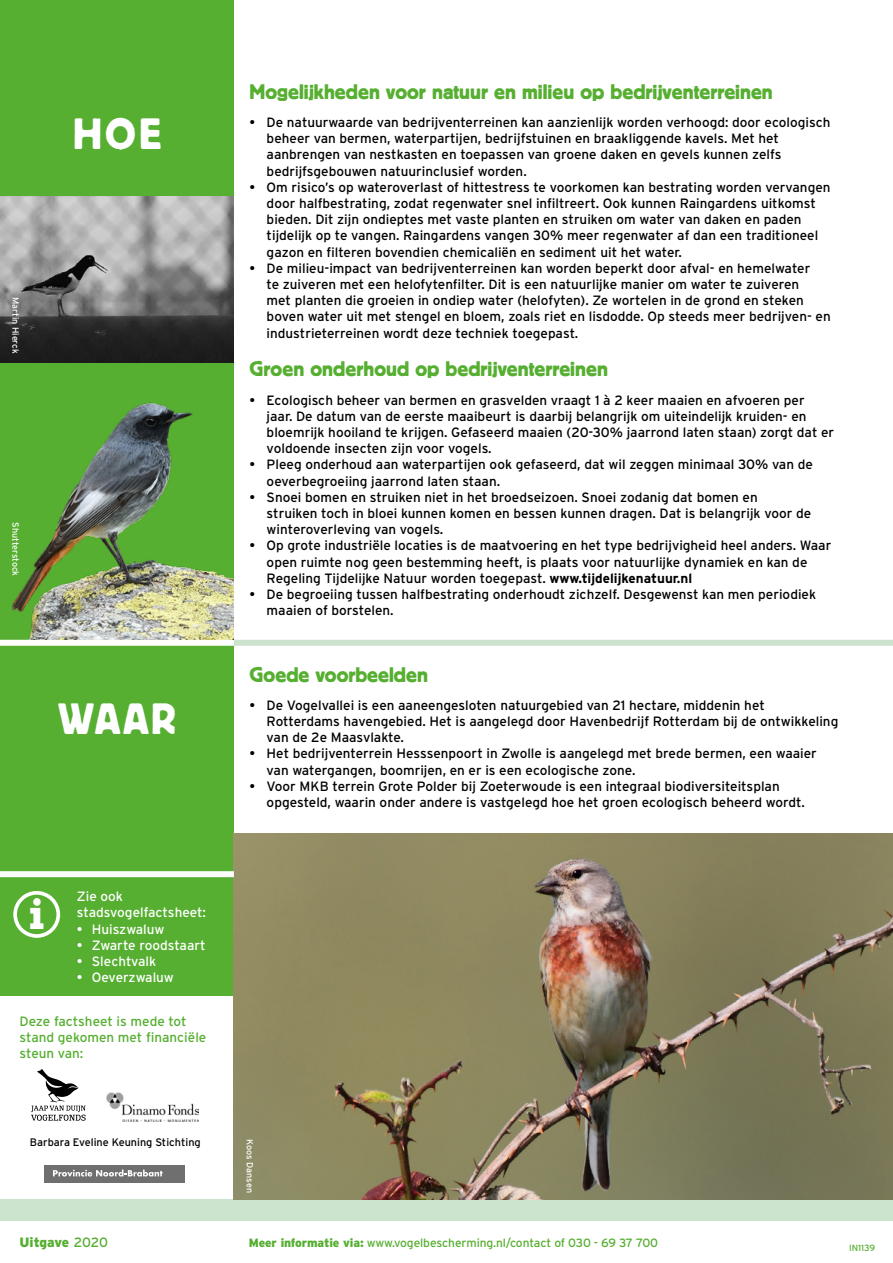
<style>
.page{position:relative;width:893px;height:1263px;background:#fff}
.page>*{position:absolute;margin:0;border:0;box-sizing:border-box;transform-origin:0 0}
.t1{font:700 45px "Rockwell";color:#fff}
.t2{font:43.5px "Block BE";letter-spacing:.07em;color:#fff}
.t3{font:21px "Block BE";color:#56af31}
.t4{font:13.5px/16.2px "Interstate";color:#000}
.t5{font:13.5px/16.2px "Interstate";color:#fff}
.t6{font:13.5px/16.2px "Interstate";color:#56af31}
.t7{font:900 13.5px "Interstate";letter-spacing:-.01em;color:#56af31}
.t8{font:12px "Interstate";letter-spacing:-.01em;color:#56af31}
.t9{font:10.8px "Interstate";color:#000}
.t10{font:9px "Interstate";color:#fff}
.t11{font:9px "Interstate";letter-spacing:-.01em;color:#56af31}
.s1{font-weight:700}
.s2{font-weight:400}
.s3{font-weight:900}
</style>
<div class="page">
<svg style="left:31px;top:1069px;width:55px;height:52px"></svg>
<img style="left:106px;top:1093px;width:93px;height:28px">
<div style="left:44px;top:1165px;width:140px;height:18px;background:#706f6f"></div>
<svg style="left:53px;top:1169px;width:110px;height:7px"></svg>
<div style="left:0;top:1199px;width:893px;height:21px;background:#cce4ce"></div>
<div style="left:0;top:0;width:234px;height:995px;background:#56af31"></div>
<div style="left:0;top:640px;width:893px;height:6px;background:#fff"></div>
<div style="left:234px;top:640px;width:659px;height:6px;background:#cce4ce"></div>
<img style="left:0;top:196px;width:234px;height:167px">
<img style="left:234px;top:833px;width:659px;height:366px">
<div style="left:0;top:871px;width:234px;height:6px;background:#fff"></div>
<div style="left:13px;top:891px;width:47px;height:47px;border:4px solid #fff;border-radius:50%"></div>
<img style="left:0;top:402px;width:234px;height:238px">
<h2 class="t2" style="left:73px;top:109px;width:89px">HOE</h2>
<p class="t10" style="left:21px;top:297px;width:58px;rotate:90deg">Martin Hierck</p>
<p class="t10" style="left:21px;top:522px;width:55px;rotate:90deg">Shutterstock</p>
<h2 class="t2" style="left:58px;top:694px;width:119px">WAAR</h2>
<h3 class="t3" style="left:250px;top:80px;width:525px">Mogelijkheden voor natuur en milieu op bedrijventerreinen</h3>
<p class="t4" style="left:267px;top:114px;width:565px;text-indent:-17px">• De natuurwaarde van bedrijventerreinen kan aanzienlijk worden verhoogd: door ecologisch beheer van bermen, waterpartijen, bedrijfstuinen en braakliggende kavels. Met het aanbrengen van nestkasten en toepassen van groene daken en gevels kunnen zelfs bedrijfsgebouwen natuurinclusief worden.</p>
<p class="t4" style="left:267px;top:179px;width:565px;text-indent:-17px">• Om risico’s op wateroverlast of hittestress te voorkomen kan bestrating worden vervangen door halfbestrating, zodat regenwater snel infiltreert. Ook kunnen Raingardens uitkomst bieden. Dit zijn ondieptes met vaste planten en struiken om water van daken en paden tijdelijk op te vangen. Raingardens vangen 30% meer regenwater af dan een traditioneel gazon en filteren bovendien chemicaliën en sediment uit het water.</p>
<p class="t4" style="left:267px;top:260px;width:566px;text-indent:-17px">• De milieu-impact van bedrijventerreinen kan worden beperkt door afval- en hemelwater<br>te zuiveren met een helofytenfilter. Dit is een natuurlijke manier om water te zuiveren<br>met planten die groeien in ondiep water (helofyten). Ze wortelen in de grond en steken boven water uit met stengel en bloem, zoals riet en lisdodde. Op steeds meer bedrijven- en industrieterreinen wordt deze techniek toegepast.</p>
<h3 class="t3" style="left:250px;top:357px;width:360px">Groen onderhoud op bedrijventerreinen</h3>
<p class="t4" style="left:267px;top:392px;width:569px;text-indent:-17px">• Ecologisch beheer van bermen en grasvelden vraagt 1 à 2 keer maaien en afvoeren per<br>jaar. De datum van de eerste maaibeurt is daarbij belangrijk om uiteindelijk kruiden- en bloemrijk hooiland te krijgen. Gefaseerd maaien (20-30% jaarrond laten staan) zorgt dat er voldoende insecten zijn voor vogels.</p>
<p class="t4" style="left:267px;top:456px;width:548px;text-indent:-17px">• Pleeg onderhoud aan waterpartijen ook gefaseerd, dat wil zeggen minimaal 30% van de oeverbegroeiing jaarrond laten staan.</p>
<p class="t4" style="left:267px;top:489px;width:546px;text-indent:-17px">• Snoei bomen en struiken niet in het broedseizoen. Snoei zodanig dat bomen en struiken toch in bloei kunnen komen en bessen kunnen dragen. Dat is belangrijk voor de winteroverleving van vogels.</p>
<p class="t4" style="left:267px;top:537px;width:566px;text-indent:-17px">• Op grote industriële locaties is de maatvoering en het type bedrijvigheid heel anders. Waar open ruimte nog geen bestemming heeft, is plaats voor natuurlijke dynamiek en kan de<br>Regeling Tijdelijke Natuur worden toegepast. <span class="s1">www.tijdelijkenatuur.nl</span></p>
<p class="t4" style="left:267px;top:586px;width:551px;text-indent:-17px">• De begroeiing tussen halfbestrating onderhoudt zichzelf. Desgewenst kan men periodiek maaien of borstelen.</p>
<h3 class="t3" style="left:250px;top:662px;width:180px">Goede voorbeelden</h3>
<p class="t4" style="left:267px;top:697px;width:573px;text-indent:-17px">• De Vogelvallei is een aaneengesloten natuurgebied van 21 hectare, middenin het<br>Rotterdams havengebied. Het is aangelegd door Havenbedrijf Rotterdam bij de ontwikkeling van de 2e Maasvlakte.</p>
<p class="t4" style="left:267px;top:745px;width:552px;text-indent:-17px">• Het bedrijventerrein Hesssenpoort in Zwolle is aangelegd met brede bermen, een waaier van watergangen, boomrijen, en er is een ecologische zone.</p>
<p class="t4" style="left:267px;top:778px;width:540px;text-indent:-17px">• Voor MKB terrein Grote Polder bij Zoeterwoude is een integraal biodiversiteitsplan opgesteld, waarin onder andere is vastgelegd hoe het groen ecologisch beheerd wordt.</p>
<h1 class="t1" style="left:29px;top:886px;width:17px">i</h1>
<p class="t5" style="left:77px;top:888px;width:131px">Zie ook stadsvogelfactsheet:</p>
<p class="t5" style="left:77px;top:920px;width:89px">• Huiszwaluw</p>
<p class="t5" style="left:77px;top:937px;width:130px">• Zwarte roodstaart</p>
<p class="t5" style="left:77px;top:953px;width:81px">• Slechtvalk</p>
<p class="t5" style="left:77px;top:969px;width:99px">• Oeverzwaluw</p>
<p class="t6" style="left:20px;top:1012px;width:188px">Deze factsheet is mede tot stand gekomen met financiële steun van:</p>
<p class="t9" style="left:30px;top:1136px;width:172px">Barbara Eveline Keuning Stichting</p>
<p class="t10" style="left:255px;top:1139px;width:55px;rotate:90deg">Koos Dansen</p>
<p class="t7" style="left:20px;top:1234px;width:90px">Uitgave <span class="s2">2020</span></p>
<p class="t8" style="left:249px;top:1236px;width:411px"><span class="s3">Meer informatie via:</span> www.vogelbescherming.nl/contact of 030 - 69 37 700</p>
<p class="t11" style="left:849px;top:1243px;width:27px">IN1139</p>
</div>
